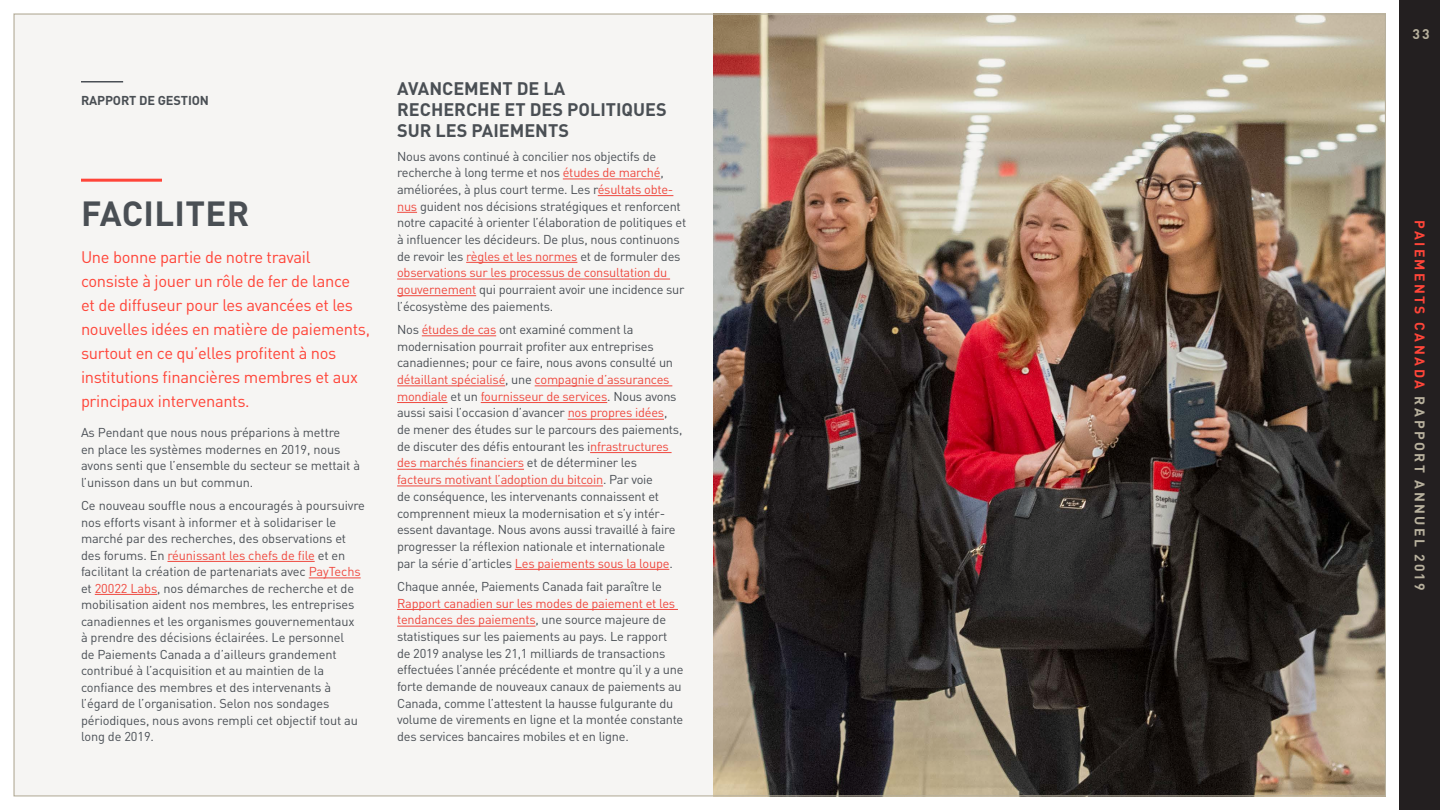
<style>
.page{position:relative;width:1440px;height:810px;background:#fff}
.page>*{position:absolute;margin:0;border:0;box-sizing:border-box;transform-origin:0 0}
.t1{font:700 34.5px "DIN Pro";letter-spacing:.01em;color:#4a4f54}
.t2{font:700 18px/21.1px "DIN Pro";color:#4a4f54}
.t3{font:16.5px/24px "DIN Pro";letter-spacing:-.02em;color:#ff4438}
.t4{font:700 13.8px "DIN Pro";letter-spacing:.17em;color:#b7b09d}
.t5{font:12.75px/16.6px "DIN Pro";letter-spacing:-.02em;color:#4a4f55}
.t6{font:700 12.75px "DIN Pro";letter-spacing:-.01em;color:#4a4f54}
.s1{color:#ef483e}
.s2{color:#ff4539}
</style>
<div class="page">
<div style="left:14px;top:14px;width:1372px;height:782px;background:#f6f5f3"></div>
<hr style="left:81px;top:179px;width:81px;height:3px;background:#ff4539">
<hr style="left:167px;top:561px;width:148px;height:1px;background:#ef483e">
<hr style="left:309px;top:578px;width:52px;height:1px;background:#ef483e">
<hr style="left:95px;top:594px;width:62px;height:1px;background:#ef483e">
<hr style="left:81px;top:81px;width:42px;height:1px;background:#4a4f55">
<hr style="left:563px;top:179px;width:97px;height:1px;background:#ef483e">
<hr style="left:598px;top:195px;width:75px;height:1px;background:#ef483e">
<svg style="left:397px;top:212px;width:20px;height:1px"></svg>
<hr style="left:466px;top:262px;width:111px;height:1px;background:#ef483e">
<hr style="left:397px;top:279px;width:273px;height:1px;background:#ef483e">
<hr style="left:397px;top:295px;width:79px;height:1px;background:#ef483e">
<hr style="left:422px;top:335px;width:74px;height:1px;background:#ef483e">
<hr style="left:397px;top:386px;width:108px;height:1px;background:#ef483e">
<hr style="left:535px;top:386px;width:137px;height:1px;background:#ef483e">
<hr style="left:397px;top:402px;width:51px;height:1px;background:#ef483e">
<hr style="left:481px;top:402px;width:126px;height:1px;background:#ef483e">
<hr style="left:568px;top:419px;width:96px;height:1px;background:#ef483e">
<hr style="left:590px;top:452px;width:82px;height:1px;background:#ef483e">
<hr style="left:397px;top:469px;width:127px;height:1px;background:#ef483e">
<hr style="left:397px;top:486px;width:206px;height:1px;background:#ef483e">
<hr style="left:515px;top:569px;width:154px;height:1px;background:#ef483e">
<hr style="left:397px;top:609px;width:281px;height:1px;background:#ef483e">
<hr style="left:397px;top:626px;width:139px;height:1px;background:#ef483e">
<img style="left:713px;top:16px;width:671px;height:778px">
<div style="left:1399px;top:0;width:41px;height:810px;background:#231f20"></div>
<p class="t6" style="left:81px;top:92px;width:129px">RAPPORT DE GESTION</p>
<h1 class="t1" style="left:81px;top:190px;width:170px">FACILITER</h1>
<p class="t3" style="left:81px;top:245px;width:291px">Une bonne partie de notre travail consiste à jouer un rôle de fer de lance<br>et de diffuseur pour les avancées et les nouvelles idées en matière de paiements, surtout en ce qu’elles profitent à nos institutions financières membres et aux principaux intervenants.</p>
<p class="t5" style="left:81px;top:424px;width:281px">As Pendant que nous nous préparions à mettre<br>en place les systèmes modernes en 2019, nous avons senti que l’ensemble du secteur se mettait à l’unisson dans un but commun.</p>
<p class="t5" style="left:81px;top:497px;width:285px">Ce nouveau souffle nous a encouragés à poursuivre nos efforts visant à informer et à solidariser le marché par des recherches, des observations et des forums. En <span class="s1">réunissant les chefs de file</span> et en facilitant la création de partenariats avec <span class="s1">PayTechs </span>et <span class="s1">20022 Labs</span>, nos démarches de recherche et de mobilisation aident nos membres, les entreprises canadiennes et les organismes gouvernementaux<br>à prendre des décisions éclairées. Le personnel<br>de Paiements Canada a d’ailleurs grandement contribué à l’acquisition et au maintien de la confiance des membres et des intervenants à l’égard de l’organisation. Selon nos sondages périodiques, nous avons rempli cet objectif tout au long de 2019.</p>
<h2 class="t2" style="left:397px;top:77px;width:271px">AVANCEMENT DE LA<br>RECHERCHE ET DES POLITIQUES<br>SUR LES PAIEMENTS</h2>
<p class="t5" style="left:397px;top:147px;width:291px">Nous avons continué à concilier nos objectifs de recherche à long terme et nos <span class="s1">études de marché</span>, améliorées, à plus court terme. Les r<span class="s1">ésultats obte&shy;nus</span> guident nos décisions stratégiques et renforcent notre capacité à orienter l’élaboration de politiques et à influencer les décideurs. De plus, nous continuons de revoir les <span class="s1">règles et les normes</span> et de formuler des <span class="s1">observations sur les processus de consultation du gouvernement</span> qui pourraient avoir une incidence sur l’écosystème des paiements.</p>
<p class="t5" style="left:397px;top:321px;width:287px">Nos <span class="s1">études de cas</span> ont examiné comment la modernisation pourrait profiter aux entreprises canadiennes; pour ce faire, nous avons consulté un <span class="s1">détaillant spécialisé</span>, une <span class="s1">compagnie d’assurances mondiale</span> et un <span class="s1">fournisseur de services</span>. Nous avons aussi saisi l’occasion d’avancer <span class="s1">nos propres idées</span>, de mener des études sur le parcours des paiements, de discuter des défis entourant les i<span class="s1">nfrastructures des marchés financiers</span> et de déterminer les <span class="s1">facteurs motivant l’adoption du bitcoin</span>. Par voie<br>de conséquence, les intervenants connaissent et comprennent mieux la modernisation et s’y intér&shy;essent davantage. Nous avons aussi travaillé à faire progresser la réflexion nationale et internationale par la série d’articles <span class="s1">Les paiements sous la loupe</span>.</p>
<p class="t5" style="left:397px;top:578px;width:266px">Chaque année, Paiements Canada fait paraître le</p>
<p class="t5" style="left:397px;top:594px;width:288px"><span class="s1">Rapport canadien sur les modes de paiement et les tendances des paiements</span>, une source majeure de statistiques sur les paiements au pays. Le rapport de 2019 analyse les 21,1 milliards de transactions effectuées l’année précédente et montre qu’il y a une forte demande de nouveaux canaux de paiements au Canada, comme l’attestent la hausse fulgurante du volume de virements en ligne et la montée constante des services bancaires mobiles et en ligne.</p>
<p class="t4" style="left:1412px;top:25px;width:19px">33</p>
<p class="t4" style="left:1429px;top:220px;width:372px;rotate:90deg"><span class="s2">PAIEMENTS CANADA</span> RAPPORT ANNUEL 2019</p>
</div>
